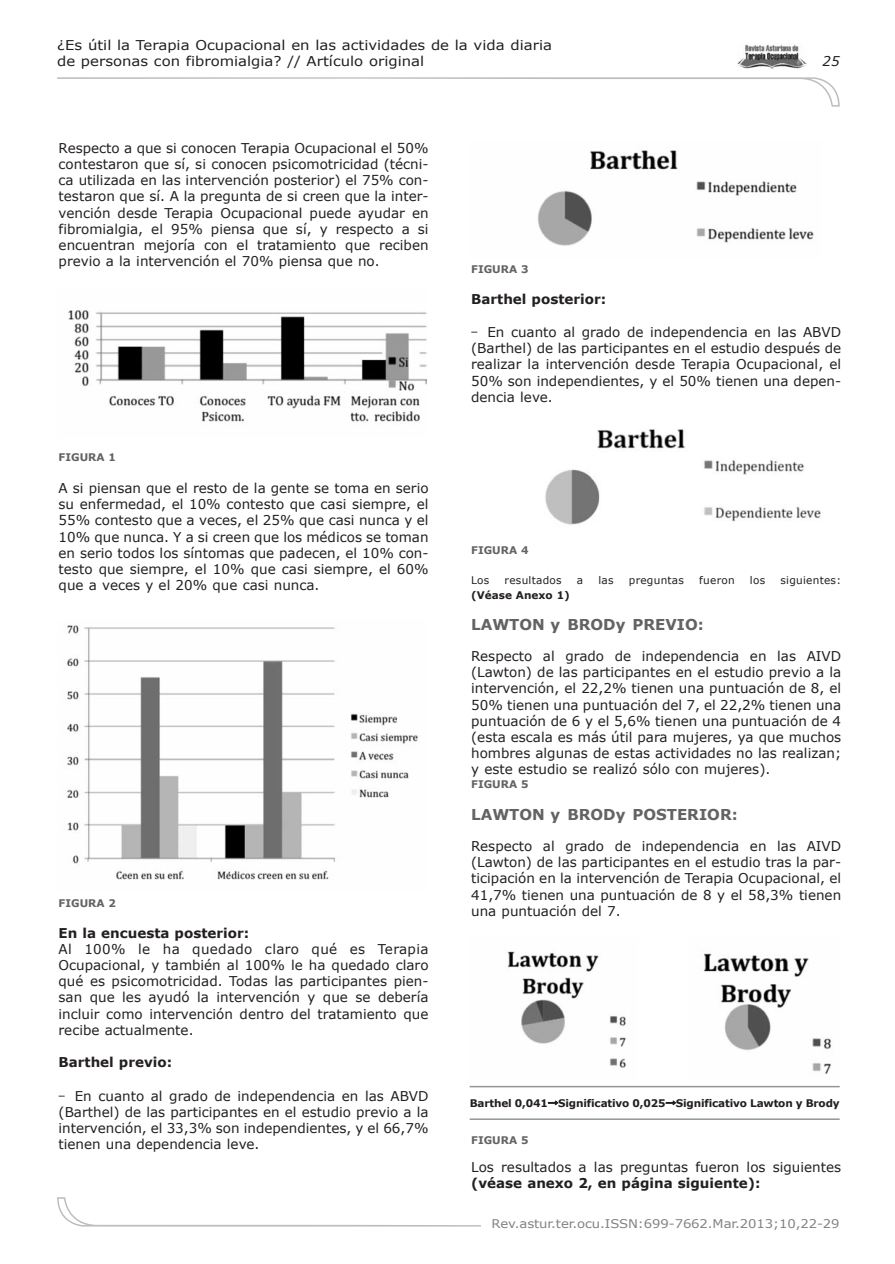
<style>
.page{position:relative;width:895px;height:1264px;background:#fff}
.page>*{position:absolute;margin:0;border:0;box-sizing:border-box;transform-origin:0 0}
.t1{font:700 15px "Verdana";color:#636366}
.t2{font:13.5px/16.2px "Verdana";color:#231f20;text-align:justify}
.t3{font:13.5px/16.2px "Verdana";color:#231f20;scale:1.1 1}
.t4{font:700 13.5px "Verdana";color:#231f20}
.t5{font:italic 13.5px "Verdana";color:#231f20}
.t6{font:12px "Verdana";letter-spacing:-.005em;color:#808285;scale:1.1 1}
.t7{font:700 10.5px "Verdana";letter-spacing:-.015em;color:#231f20}
.t8{font:10.5px "Verdana";letter-spacing:.025em;color:#231f20}
.t9{font:700 10.5px "Verdana";color:#636366}
.s1{font-family:"MS Gothic"}
.s2{font-family:"MS Gothic";font-weight:400}
</style>
<div class="page">
<svg style="left:57px;top:77px;width:782px;height:30px"></svg>
<svg style="left:57px;top:1197px;width:424px;height:29px"></svg>
<img style="left:738px;top:44px;width:68px;height:25px">
<img style="left:68px;top:310px;width:358px;height:112px">
<img style="left:67px;top:625px;width:351px;height:255px">
<img style="left:537px;top:150px;width:277px;height:96px">
<img style="left:545px;top:429px;width:276px;height:96px">
<img style="left:507px;top:951px;width:119px;height:117px">
<img style="left:703px;top:953px;width:129px;height:121px">
<svg style="left:548px;top:1100px;width:10px;height:5px"></svg>
<svg style="left:666px;top:1100px;width:10px;height:5px"></svg>
<hr style="left:470px;top:1086px;width:369px;height:1px;background:#939598">
<hr style="left:470px;top:1118px;width:369px;height:2px;background:#939598">
<p class="t3" style="left:57px;top:36px;width:451px">¿Es útil la Terapia Ocupacional en las actividades de la vida diaria de personas con fibromialgia? // Artículo original</p>
<p class="t5" style="left:822px;top:53px;width:19px">25</p>
<p class="t2" style="left:59px;top:139px;width:371px">Respecto a que si conocen Terapia Ocupacional el 50% contestaron que sí, si conocen psicomotricidad (técni&shy;ca utilizada en las intervención posterior) el 75% con&shy;testaron que sí. A la pregunta de si creen que la inter&shy;vención desde Terapia Ocupacional puede ayudar en fibromialgia, el 95% piensa que sí, y respecto a si encuentran mejoría con el tratamiento que reciben previo a la intervención el 70% piensa que no.</p>
<p class="t9" style="left:59px;top:450px;width:59px">FIGURA 1</p>
<p class="t2" style="left:59px;top:479px;width:371px">A si piensan que el resto de la gente se toma en serio su enfermedad, el 10% contesto que casi siempre, el 55% contesto que a veces, el 25% que casi nunca y el 10% que nunca. Y a si creen que los médicos se toman en serio todos los síntomas que padecen, el 10% con&shy;testo que siempre, el 10% que casi siempre, el 60% que a veces y el 20% que casi nunca.</p>
<p class="t9" style="left:59px;top:896px;width:59px">FIGURA 2</p>
<p class="t4" style="left:59px;top:924px;width:192px">En la encuesta posterior:</p>
<p class="t2" style="left:59px;top:940px;width:371px">Al 100% le ha quedado claro qué es Terapia Ocupacional, y también al 100% le ha quedado claro qué es psicomotricidad. Todas las participantes pien&shy;san que les ayudó la intervención y que se debería incluir como intervención dentro del tratamiento que recibe actualmente.</p>
<p class="t4" style="left:59px;top:1054px;width:115px">Barthel previo:</p>
<p class="t2" style="left:59px;top:1087px;width:371px"><span class="s1">-</span> En cuanto al grado de independencia en las ABVD (Barthel) de las participantes en el estudio previo a la intervención, el 33,3% son independientes, y el 66,7% tienen una dependencia leve.</p>
<p class="t9" style="left:471px;top:262px;width:59px">FIGURA 3</p>
<p class="t4" style="left:471px;top:290px;width:136px">Barthel posterior:</p>
<p class="t2" style="left:471px;top:324px;width:371px"><span class="s1">-</span> En cuanto al grado de independencia en las ABVD (Barthel) de las participantes en el estudio después de realizar la intervención desde Terapia Ocupacional, el 50% son independientes, y el 50% tienen una depen&shy;dencia leve.</p>
<p class="t9" style="left:471px;top:544px;width:59px">FIGURA 4</p>
<p class="t8" style="left:471px;top:574px;width:20px">Los</p>
<p class="t8" style="left:504px;top:574px;width:58px">resultados</p>
<p class="t8" style="left:577px;top:574px;width:8px">a</p>
<p class="t8" style="left:598px;top:574px;width:17px">las</p>
<p class="t8" style="left:629px;top:574px;width:57px">preguntas</p>
<p class="t8" style="left:699px;top:574px;width:37px">fueron</p>
<p class="t8" style="left:750px;top:574px;width:17px">los</p>
<p class="t8" style="left:780px;top:574px;width:62px">siguientes:</p>
<p class="t7" style="left:471px;top:589px;width:100px">(Véase Anexo 1)</p>
<p class="t1" style="left:471px;top:615px;width:234px">LAWTON y BRODy PREVIO:</p>
<p class="t2" style="left:471px;top:647px;width:371px">Respecto al grado de independencia en las AIVD (Lawton) de las participantes en el estudio previo a la intervención, el 22,2% tienen una puntuación de 8, el 50% tienen una puntuación del 7, el 22,2% tienen una puntuación de 6 y el 5,6% tienen una puntuación de 4 (esta escala es más útil para mujeres, ya que muchos hombres algunas de estas actividades no las realizan; y este estudio se realizó sólo con mujeres).</p>
<p class="t9" style="left:471px;top:778px;width:59px">FIGURA 5</p>
<p class="t1" style="left:471px;top:805px;width:268px">LAWTON y BRODy POSTERIOR:</p>
<p class="t2" style="left:471px;top:837px;width:371px">Respecto al grado de independencia en las AIVD (Lawton) de las participantes en el estudio tras la par&shy;ticipación en la intervención de Terapia Ocupacional, el 41,7% tienen una puntuación de 8 y el 58,3% tienen una puntuación del 7.</p>
<p class="t7" style="left:470px;top:1096px;width:371px">Barthel 0,041<span class="s2">→</span>Significativo 0,025<span class="s2">→</span>Significativo Lawton y Brody</p>
<p class="t9" style="left:471px;top:1133px;width:59px">FIGURA 5</p>
<p class="t2" style="left:471px;top:1158px;width:371px">Los resultados a las preguntas fueron los siguientes</p>
<p class="t4" style="left:471px;top:1174px;width:291px">(véase anexo 2, en página siguiente):</p>
<p class="t6" style="left:492px;top:1216px;width:318px">Rev.astur.ter.ocu.ISSN:699-7662.Mar.2013;10,22-29</p>
</div>
